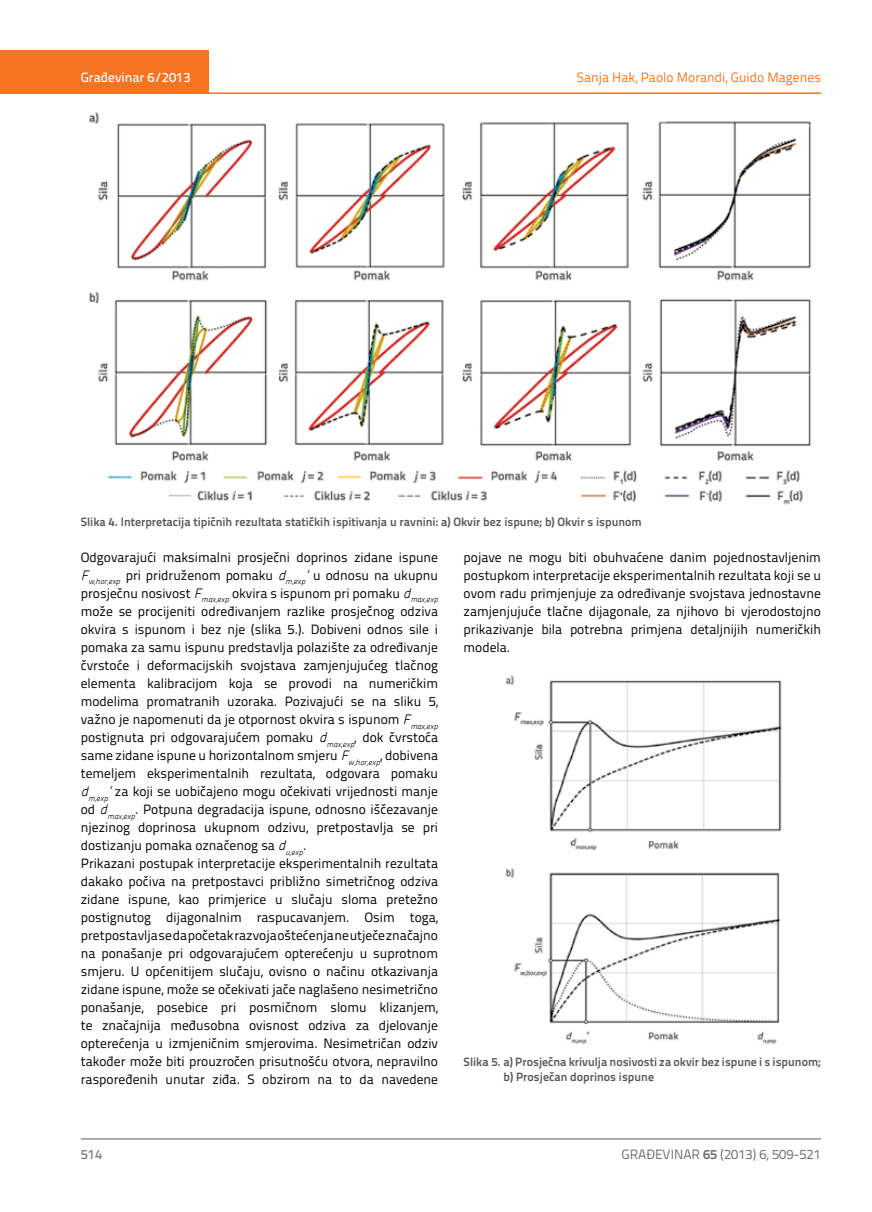
<style>
.page{position:relative;width:872px;height:1212px;background:#fff}
.page>*{position:absolute;margin:0;border:0;box-sizing:border-box;transform-origin:0 0}
.t1{font:13.5px/18px "Titillium Text 22 L";color:#000}
.t2{font:13.5px "Titillium Text 22 L";color:#f47421}
.t3{font:13.5px "Titillium Text 22 L";color:#6d6e71}
.t4{font:500 13.5px "Titillium Text 22 L";color:#fff}
.t5{font:500 13.5px "Titillium Text 22 L";color:#797a7d}
.t6{font:700 12px/15px "Titillium Text 22 L";color:#58595b}
.s1{font-family:"Panefresco 250 wt";font-style:italic}
.s2{font-weight:700}
</style>
<div class="page">
<div style="left:0;top:50px;width:208px;height:44px;background:#f47421"></div>
<hr style="left:0;top:92px;width:821px;height:2px;background:#f47421">
<hr style="left:81px;top:1139px;width:740px;height:1px;background:#58595b">
<img style="left:88px;top:112px;width:724px;height:393px">
<img style="left:505px;top:675px;width:277px;height:370px">
<p class="t4" style="left:81px;top:67px;width:111px">Građevinar 6/2013</p>
<p class="t2" style="left:577px;top:68px;width:246px">Sanja Hak, Paolo Morandi, Guido Magenes</p>
<p class="t6" style="left:81px;top:513px;width:562px">Slika 4. Interpretacija tipičnih rezultata statičkih ispitivanja u ravnini: a) Okvir bez ispune; b) Okvir s ispunom</p>
<p class="t1" style="left:81px;top:547px;width:359px">Odgovarajući maksimalni prosječni doprinos zidane ispune <span class="s1">F</span><sub>w,hor,exp</sub> pri pridruženom pomaku <span class="s1">d</span><sub>m,exp</sub><span class="s1">’</span> u odnosu na ukupnu prosječnu nosivost <span class="s1">F</span><sub>max,exp</sub> okvira s ispunom pri pomaku <span class="s1">d</span><sub>max,exp </sub>može se procijeniti određivanjem razlike prosječnog odziva okvira s ispunom i bez nje (slika 5.). Dobiveni odnos sile i pomaka za samu ispunu predstavlja polazište za određivanje čvrstoće i deformacijskih svojstava zamjenjujućeg tlačnog elementa kalibracijom koja se provodi na numeričkim modelima promatranih uzoraka. Pozivajući se na sliku 5, važno je napomenuti da je otpornost okvira s ispunom <span class="s1">F</span><sub>max,exp </sub>postignuta pri odgovarajućem pomaku <span class="s1">d</span><sub>max,exp</sub>, dok čvrstoća same zidane ispune u horizontalnom smjeru <span class="s1">F</span><sub>w,hor,exp</sub>, dobivena temeljem eksperimentalnih rezultata, odgovara pomaku <span class="s1">d</span><sub>m,exp</sub><span class="s1">’</span> za koji se uobičajeno mogu očekivati vrijednosti manje od <span class="s1">d</span><sub>max,exp</sub>. Potpuna degradacija ispune, odnosno iščezavanje njezinog doprinosa ukupnom odzivu, pretpostavlja se pri dostizanju pomaka označenog sa <span class="s1">d</span><sub>u,exp</sub>.<br>Prikazani postupak interpretacije eksperimentalnih rezultata dakako počiva na pretpostavci približno simetričnog odziva zidane ispune, kao primjerice u slučaju sloma pretežno postignutog dijagonalnim raspucavanjem. Osim toga, pretpostavlja se da početak razvoja oštećenja ne utječe značajno na ponašanje pri odgovarajućem opterećenju u suprotnom smjeru. U općenitijem slučaju, ovisno o načinu otkazivanja zidane ispune, može se očekivati jače naglašeno nesimetrično ponašanje, posebice pri posmičnom slomu klizanjem, te značajnija međusobna ovisnost odziva za djelovanje opterećenja u izmjeničnim smjerovima. Nesimetričan odziv također može biti prouzročen prisutnošću otvora, nepravilno raspoređenih unutar ziđa. S obzirom na to da navedene</p>
<p class="t1" style="left:463px;top:547px;width:359px;text-align:justify">pojave ne mogu biti obuhvaćene danim pojednostavljenim postupkom interpretacije eksperimentalnih rezultata koji se u ovom radu primjenjuje za određivanje svojstava jednostavne zamjenjujuće tlačne dijagonale, za njihovo bi vjerodostojno prikazivanje bila potrebna primjena detaljnijih numeričkih modela.</p>
<p class="t6" style="left:503px;top:1054px;width:319px;text-indent:-40px">Slika 5. a) Prosječna krivulja nosivosti za okvir bez ispune i s ispunom; b) Prosječan doprinos ispune</p>
<p class="t5" style="left:81px;top:1144px;width:23px">514</p>
<p class="t3" style="left:621px;top:1144px;width:201px">GRAĐEVINAR <span class="s2">65</span> (2013) 6, 509-521</p>
</div>
